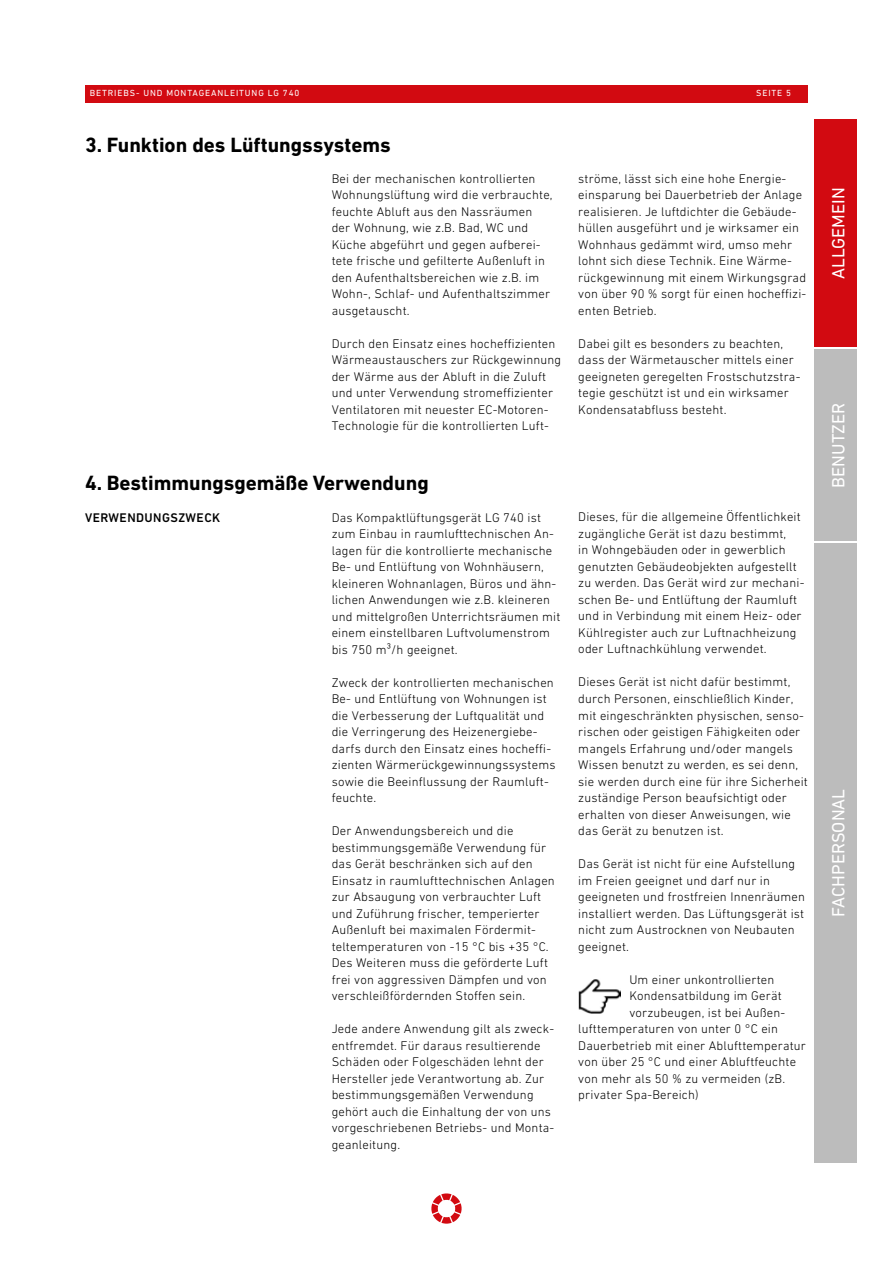
<style>
.page{position:relative;width:893px;height:1263px;background:#fff}
.page>*{position:absolute;margin:0;border:0;box-sizing:border-box;transform-origin:0 0}
.t1{font:700 21px "DIN Next LT Pro";color:#000}
.t2{font:18px "DIN Next LT Pro";color:#fff}
.t3{font:300 12.75px/16.5px "DIN Next LT Pro";letter-spacing:.015em;color:#000}
.t4{font:500 12.75px "DIN Next LT Pro";letter-spacing:.035em;color:#000}
.t5{font:9px "DIN Next LT Pro";letter-spacing:.1em;color:#fff}
</style>
<div class="page">
<svg style="left:431px;top:1193px;width:31px;height:31px"></svg>
<div style="left:85px;top:85px;width:723px;height:17px;background:#d20a11"></div>
<div style="left:814px;top:349px;width:43px;height:192px;background:#bcbcbc"></div>
<div style="left:814px;top:119px;width:43px;height:228px;background:#d20a11"></div>
<div style="left:814px;top:543px;width:43px;height:619px;background:#bcbcbc"></div>
<img style="left:578px;top:979px;width:43px;height:34px">
<p class="t5" style="left:90px;top:88px;width:211px">BETRIEBS- UND MONTAGEANLEITUNG LG 740</p>
<p class="t5" style="left:756px;top:88px;width:37px">SEITE 5</p>
<h1 class="t1" style="left:85px;top:132px;width:307px">3. Funktion des Lüftungssystems</h1>
<p class="t3" style="left:332px;top:170px;width:222px">Bei der mechanischen kontrollierten Wohnungslüftung wird die verbrauchte, feuchte Abluft aus den Nassräumen der Wohnung, wie z.B. Bad, WC und Küche abgeführt und gegen aufberei&shy;tete frische und gefilterte Außenluft in den Aufenthaltsbereichen wie z.B. im Wohn-, Schlaf- und Aufenthaltszimmer ausgetauscht.</p>
<p class="t3" style="left:332px;top:335px;width:231px">Durch den Einsatz eines hocheffizienten Wärmeaustauschers zur Rückgewinnung der Wärme aus der Abluft in die Zuluft und unter Verwendung stromeffizienter Ventilatoren mit neuester EC-Motoren-Technologie für die kontrollierten Luft-</p>
<h1 class="t1" style="left:85px;top:470px;width:345px">4. Bestimmungsgemäße Verwendung</h1>
<p class="t4" style="left:85px;top:510px;width:137px">VERWENDUNGSZWECK</p>
<p class="t3" style="left:332px;top:509px;width:230px">Das Kompaktlüftungsgerät LG 740 ist zum Einbau in raumlufttechnischen An&shy;lagen für die kontrollierte mechanische Be- und Entlüftung von Wohnhäusern, kleineren Wohnanlagen, Büros und ähn&shy;lichen Anwendungen wie z.B. kleineren und mittelgroßen Unterrichtsräumen mit einem einstellbaren Luftvolumenstrom bis 750 m³/h geeignet.</p>
<p class="t3" style="left:332px;top:674px;width:225px">Zweck der kontrollierten mechanischen Be- und Entlüftung von Wohnungen ist die Verbesserung der Luftqualität und die Verringerung des Heizenergiebe&shy;darfs durch den Einsatz eines hocheffi&shy;zienten Wärmerückgewinnungssystems sowie die Beeinflussung der Raumluft&shy;feuchte.</p>
<p class="t3" style="left:332px;top:822px;width:225px">Der Anwendungsbereich und die bestimmungsgemäße Verwendung für das Gerät beschränken sich auf den Einsatz in raumlufttechnischen Anlagen zur Absaugung von verbrauchter Luft und Zuführung frischer, temperierter Außenluft bei maximalen Fördermit&shy;teltemperaturen von -15 °C bis +35 °C.<br>Des Weiteren muss die geförderte Luft frei von aggressiven Dämpfen und von verschleißfördernden Stoffen sein.</p>
<p class="t3" style="left:332px;top:1020px;width:224px">Jede andere Anwendung gilt als zweck&shy;entfremdet. Für daraus resultierende Schäden oder Folgeschäden lehnt der Hersteller jede Verantwortung ab. Zur bestimmungsgemäßen Verwendung gehört auch die Einhaltung der von uns vorgeschriebenen Betriebs- und Monta&shy;geanleitung.</p>
<p class="t3" style="left:578px;top:170px;width:230px">ströme, lässt sich eine hohe Energie&shy;einsparung bei Dauerbetrieb der Anlage realisieren. Je luftdichter die Gebäude&shy;hüllen ausgeführt und je wirksamer ein Wohnhaus gedämmt wird, umso mehr lohnt sich diese Technik. Eine Wärme&shy;rückgewinnung mit einem Wirkungsgrad von über 90 % sorgt für einen hocheffizi&shy;enten Betrieb.</p>
<p class="t3" style="left:578px;top:335px;width:224px">Dabei gilt es besonders zu beachten, dass der Wärmetauscher mittels einer geeigneten geregelten Frostschutzstra&shy;tegie geschützt ist und ein wirksamer Kondensatabfluss besteht.</p>
<p class="t3" style="left:578px;top:509px;width:228px">Dieses, für die allgemeine Öffentlichkeit zugängliche Gerät ist dazu bestimmt,<br>in Wohngebäuden oder in gewerblich genutzten Gebäudeobjekten aufgestellt zu werden. Das Gerät wird zur mechani&shy;schen Be- und Entlüftung der Raumluft und in Verbindung mit einem Heiz- oder Kühlregister auch zur Luftnachheizung oder Luftnachkühlung verwendet.</p>
<p class="t3" style="left:578px;top:674px;width:231px">Dieses Gerät ist nicht dafür bestimmt, durch Personen, einschließlich Kinder, mit eingeschränkten physischen, senso&shy;rischen oder geistigen Fähigkeiten oder mangels Erfahrung und/oder mangels Wissen benutzt zu werden, es sei denn, sie werden durch eine für ihre Sicherheit zuständige Person beaufsichtigt oder erhalten von dieser Anweisungen, wie das Gerät zu benutzen ist.</p>
<p class="t3" style="left:578px;top:855px;width:228px">Das Gerät ist nicht für eine Aufstellung im Freien geeignet und darf nur in geeigneten und frostfreien Innenräumen installiert werden. Das Lüftungsgerät ist nicht zum Austrocknen von Neubauten geeignet.</p>
<p class="t3" style="left:629px;top:971px;width:146px">Um einer unkontrollierten</p>
<p class="t3" style="left:629px;top:987px;width:154px">Kondensatbildung im Gerät</p>
<p class="t3" style="left:629px;top:1004px;width:158px">vorzubeugen, ist bei Außen-</p>
<p class="t3" style="left:578px;top:1020px;width:201px">lufttemperaturen von unter 0 °C ein</p>
<p class="t3" style="left:578px;top:1037px;width:229px">Dauerbetrieb mit einer Ablufttemperatur</p>
<p class="t3" style="left:578px;top:1053px;width:219px">von über 25 °C und einer Abluftfeuchte</p>
<p class="t3" style="left:578px;top:1070px;width:208px">von mehr als 50 % zu vermeiden (zB.</p>
<p class="t3" style="left:578px;top:1086px;width:122px">privater Spa-Bereich)</p>
<h2 class="t2" style="left:828px;top:279px;width:93px;rotate:-90deg">ALLGEMEIN</h2>
<h2 class="t2" style="left:828px;top:487px;width:86px;rotate:-90deg">BENUTZER</h2>
<h2 class="t2" style="left:828px;top:916px;width:129px;rotate:-90deg">FACHPERSONAL</h2>
</div>
